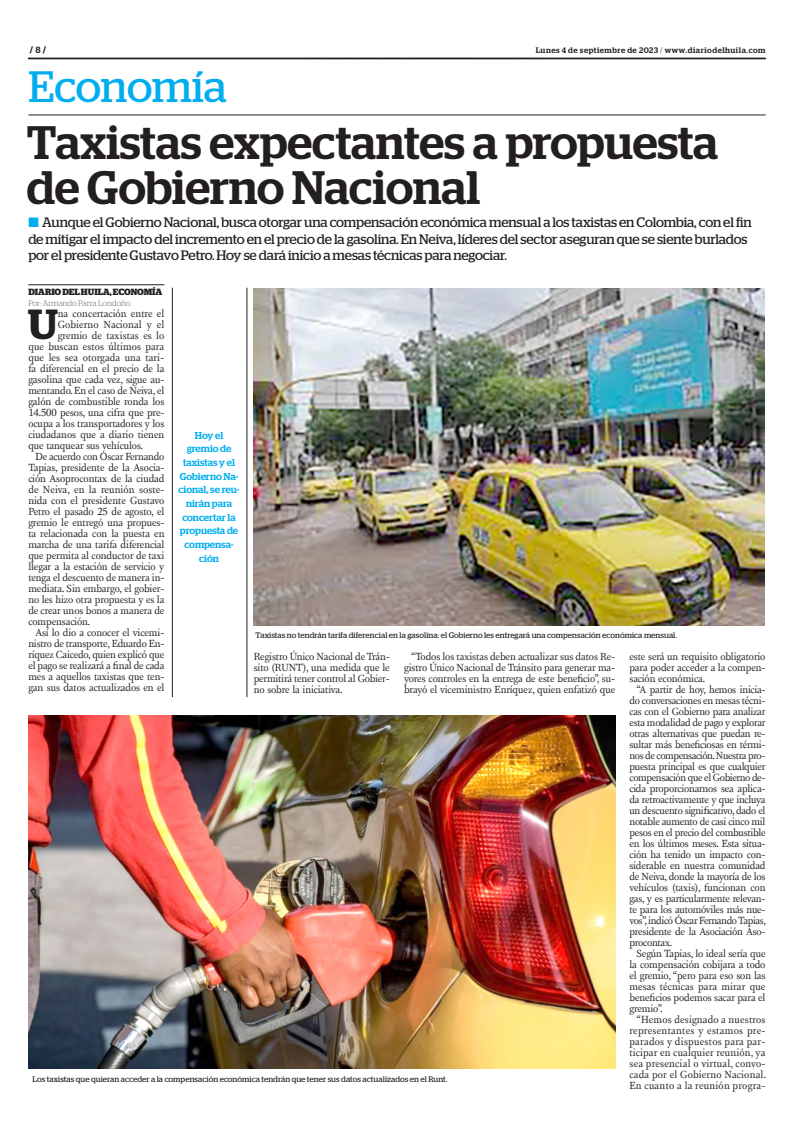
<style>
.page{position:relative;width:801px;height:1134px;background:#fff}
.page>*{position:absolute;margin:0;border:0;box-sizing:border-box;transform-origin:0 0}
.TITULO{font:500 46.9px/45.1px "Stag";color:#231f20}
.t1{font:43.9px "Stag";letter-spacing:-.005em;color:#00aeef}
.TEXTO_UNO{font:600 42px "Stag";color:#231f20}
.SUMARIO{font:13.7px/16.5px "Stag";letter-spacing:-.01em;color:#231f20}
.TEXTO{font:10.6px/11px "New Fournier BP";letter-spacing:-.01em;color:#231f20;text-align:justify}
.TEXTO_UNO-2{font:10.6px "New Fournier BP";letter-spacing:-.01em;color:#231f20}
.TEXTO_UNO-3{font:10.6px "New Fournier BP";letter-spacing:.01em;color:#231f20}
.DESTACADO_AZUL{font:500 10px/13.7px "Stag";color:#00aeef;text-align:center}
.CREDITO_1{font:700 9px "Stag";color:#231f20}
.PIE_DE_FOTO{font:8px "Stag";letter-spacing:.01em;color:#231f20}
.t2{font:500 8px "Stag";letter-spacing:.06em;color:#231f20}
.CREDITO_2{font:300 8px "Stag";letter-spacing:-.005em;color:#6c6d70}
.s1{font-weight:500}
.s2{font-weight:300}
.s3{color:#00aeef}
</style>
<div class="page">
<hr style="left:28px;top:115px;width:737px;height:1px;background:#231f20">
<svg style="left:28px;top:58px;width:737px;height:1px"></svg>
<img style="left:254px;top:289px;width:510px;height:336px">
<hr style="left:28px;top:284px;width:136px;height:1px;background:#231f20">
<img style="left:28px;top:715px;width:587px;height:353px">
<hr style="left:172px;top:288px;width:1px;height:409px;background:#231f20">
<hr style="left:247px;top:288px;width:1px;height:409px;background:#231f20">
<p class="CREDITO_1" style="left:30px;top:45px;width:18px">/ <span class="s1">8</span> /</p>
<p class="t2" style="left:536px;top:45px;width:231px">Lunes 4 de septiembre de 2023 <span class="s2">/</span> www.diariodelhuila.com</p>
<p class="t1" style="left:28px;top:62px;width:200px">Economía</p>
<p class="TITULO" style="left:27px;top:119px;width:693px">Taxistas expectantes a propuesta de Gobierno Nacional</p>
<p class="SUMARIO" style="left:28px;top:214px;width:725px"><span class="s3">■</span> Aunque el Gobierno Nacional, busca otorgar una compensación económica mensual a los taxistas en Colombia, con el fin de mitigar el impacto del incremento en el precio de la gasolina. En Neiva, líderes del sector aseguran que se siente burlados por el presidente Gustavo Petro. Hoy se dará inicio a mesas técnicas para negociar.</p>
<p class="CREDITO_1" style="left:28px;top:287px;width:135px">DIARIO DEL HUILA, ECONOMÍA</p>
<p class="CREDITO_2" style="left:28px;top:299px;width:105px">Por: Armando Parra Londoño.</p>
<p class="TEXTO_UNO" style="left:28px;top:299px;width:32px">U</p>
<p class="TEXTO_UNO-2" style="left:58px;top:307px;width:108px">na concertación entre el</p>
<p class="TEXTO_UNO-3" style="left:58px;top:318px;width:108px">Gobierno Nacional y el</p>
<p class="TEXTO_UNO-2" style="left:58px;top:329px;width:108px">gremio de taxistas es lo</p>
<p class="TEXTO_UNO-2" style="left:28px;top:340px;width:138px">que buscan estos últimos para</p>
<p class="TEXTO_UNO-2" style="left:28px;top:351px;width:138px">que les sea otorgada una tari-</p>
<p class="TEXTO_UNO-2" style="left:28px;top:362px;width:138px">fa diferencial en el precio de la</p>
<p class="TEXTO_UNO-2" style="left:28px;top:373px;width:138px">gasolina que cada vez, sigue au-</p>
<p class="TEXTO_UNO-2" style="left:28px;top:384px;width:138px">mentando. En el caso de Neiva, el</p>
<p class="TEXTO_UNO-2" style="left:28px;top:395px;width:138px">galón de combustible ronda los</p>
<p class="TEXTO_UNO-2" style="left:28px;top:406px;width:138px">14.500 pesos, una cifra que pre-</p>
<p class="TEXTO_UNO-2" style="left:28px;top:417px;width:138px">ocupa a los transportadores y los</p>
<p class="TEXTO_UNO-2" style="left:28px;top:428px;width:138px">ciudadanos que a diario tienen</p>
<p class="TEXTO_UNO-2" style="left:28px;top:439px;width:116px">que tanquear sus vehículos.</p>
<p class="TEXTO" style="left:28px;top:451px;width:138px;text-indent:7px">De acuerdo con Óscar Fernando Tapias, presidente de la Asocia&shy;ción Asoprocontax de la ciudad de Neiva, en la reunión soste&shy;nida con el presidente Gustavo Petro el pasado 25 de agosto, el gremio le entregó una propues&shy;ta relacionada con la puesta en marcha de una tarifa diferencial que permita al conductor de taxi llegar a la estación de servicio y tenga el descuento de manera in&shy;mediata. Sin embargo, el gobier&shy;no les hizo otra propuesta y es la de crear unos bonos a manera de compensación.</p>
<p class="TEXTO" style="left:28px;top:627px;width:138px;text-indent:7px">Así lo dio a conocer el vicemi&shy;nistro de transporte, Eduardo En&shy;ríquez Caicedo, quien explicó que el pago se realizará a final de cada mes a aquellos taxistas que ten&shy;gan sus datos actualizados en el</p>
<p class="DESTACADO_AZUL" style="left:179px;top:428px;width:62px">Hoy el gremio de taxistas y el<br>Gobierno Na&shy;cional, se reu&shy;nirán para concertar la propuesta de compensa&shy;ción</p>
<p class="PIE_DE_FOTO" style="left:255px;top:630px;width:423px">Taxistas no tendrán tarifa diferencial en la gasolina: el Gobierno les entregará una compensación económica mensual.</p>
<p class="TEXTO" style="left:254px;top:651px;width:138px">Registro Único Nacional de Trán&shy;sito (RUNT), una medida que le permitirá tener control al Gobier&shy;no sobre la iniciativa.</p>
<p class="TEXTO" style="left:404px;top:651px;width:213px;text-indent:7px">“Todos los taxistas deben actualizar sus datos Re&shy;gistro Único Nacional de Tránsito para generar ma&shy;yores controles en la entrega de este beneficio”, su&shy;brayó el viceministro Enríquez, quien enfatizó que</p>
<p class="TEXTO" style="left:629px;top:651px;width:138px">este será un requisito obligatorio para poder acceder a la compen&shy;sación económica.</p>
<p class="TEXTO" style="left:629px;top:684px;width:138px;text-indent:7px">“A partir de hoy, hemos inicia&shy;do conversaciones en mesas técni&shy;cas con el Gobierno para analizar esta modalidad de pago y explorar otras alternativas que puedan re&shy;sultar más beneficiosas en térmi&shy;nos de compensación. Nuestra pro&shy;puesta principal es que cualquier compensación que el Gobierno de&shy;cida proporcionarnos sea aplica&shy;da retroactivamente y que incluya un descuento significativo, dado el notable aumento de casi cinco mil pesos en el precio del combustible en los últimos meses. Esta situa&shy;ción ha tenido un impacto con&shy;siderable en nuestra comunidad de Neiva, donde la mayoría de los vehículos (taxis), funcionan con gas, y es particularmente relevan&shy;te para los automóviles más nue&shy;vos”, indicó Óscar Fernando Tapias, presidente de la Asociación Aso&shy;procontax.</p>
<p class="TEXTO" style="left:629px;top:948px;width:138px;text-indent:7px">Según Tapias, lo ideal sería que la compensación cobijara a todo el gremio, “pero para eso son las mesas técnicas para mirar que beneficios podemos sacar para el gremio”.</p>
<p class="TEXTO" style="left:629px;top:1014px;width:138px;text-indent:7px">“Hemos designado a nuestros representantes y estamos pre&shy;parados y dispuestos para par&shy;ticipar en cualquier reunión, ya sea presencial o virtual, convo&shy;cada por el Gobierno Nacional.<br>En cuanto a la reunión progra-</p>
<p class="PIE_DE_FOTO" style="left:32px;top:1074px;width:416px">Los taxistas que quieran acceder a la compensación económica tendrán que tener sus datos actualizados en el Runt.</p>
</div>
